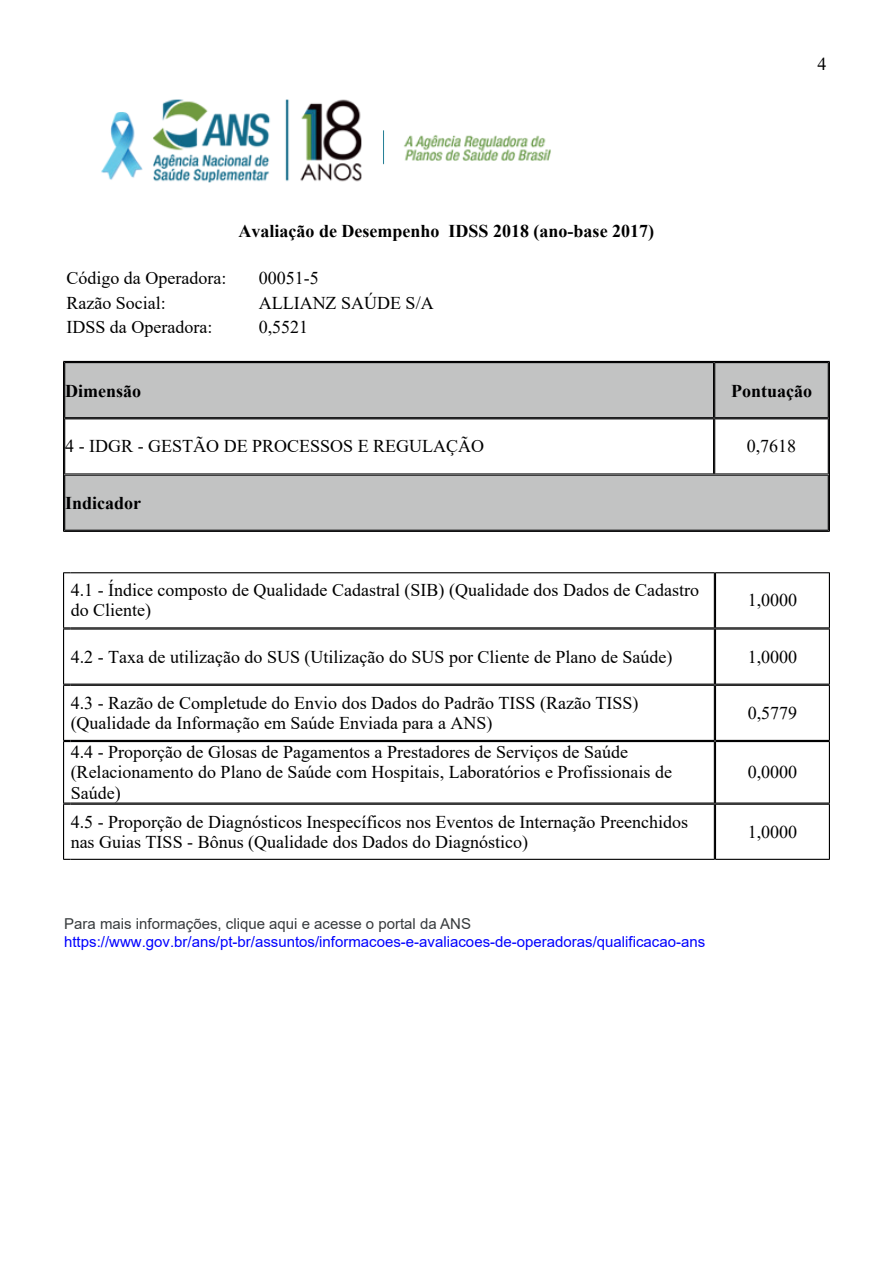
<style>
.page{position:relative;width:893px;height:1263px;background:#fff}
.page>*{position:absolute;margin:0;border:0;box-sizing:border-box;transform-origin:0 0}
.t1{font:18px/20.1px "Times New Roman";color:#000001}
.t2{font:700 18px "Times New Roman";color:#000001}
.t3{font:15px "Arial";color:#00f}
.t4{font:15px "Arial";color:#373b3d}
</style>
<div class="page">
<svg style="left:63px;top:361px;width:767px;height:171px"></svg>
<svg style="left:63px;top:572px;width:767px;height:288px"></svg>
<img style="left:101px;top:99px;width:450px;height:84px">
<p class="t2" style="left:239px;top:218px;width:417px">Avaliação de Desempenho IDSS 2018 (ano-base 2017)</p>
<p class="t1" style="left:66px;top:267px;width:161px">Código da Operadora:</p>
<p class="t1" style="left:259px;top:267px;width:61px">00051-5</p>
<p class="t1" style="left:66px;top:292px;width:101px">Razão Social:</p>
<p class="t1" style="left:259px;top:292px;width:176px">ALLIANZ SAÚDE S/A</p>
<p class="t1" style="left:66px;top:317px;width:147px">IDSS da Operadora:</p>
<p class="t1" style="left:259px;top:317px;width:51px">0,5521</p>
<p class="t1" style="left:818px;top:54px;width:10px">4</p>
<p class="t2" style="left:65px;top:377px;width:77px">Dimensão</p>
<p class="t2" style="left:731px;top:377px;width:82px">Pontuação</p>
<p class="t1" style="left:65px;top:436px;width:420px">4 - IDGR - GESTÃO DE PROCESSOS E REGULAÇÃO</p>
<p class="t1" style="left:747px;top:436px;width:51px">0,7618</p>
<p class="t2" style="left:65px;top:490px;width:78px">Indicador</p>
<p class="t1" style="left:71px;top:580px;width:630px">4.1 - Índice composto de Qualidade Cadastral (SIB) (Qualidade dos Dados de Cadastro do Cliente)</p>
<p class="t1" style="left:748px;top:590px;width:51px">1,0000</p>
<p class="t1" style="left:71px;top:646px;width:603px">4.2 - Taxa de utilização do SUS (Utilização do SUS por Cliente de Plano de Saúde)</p>
<p class="t1" style="left:748px;top:646px;width:51px">1,0000</p>
<p class="t1" style="left:71px;top:692px;width:569px">4.3 - Razão de Completude do Envio dos Dados do Padrão TISS (Razão TISS) (Qualidade da Informação em Saúde Enviada para a ANS)</p>
<p class="t1" style="left:748px;top:702px;width:51px">0,5779</p>
<p class="t1" style="left:71px;top:741px;width:603px">4.4 - Proporção de Glosas de Pagamentos a Prestadores de Serviços de Saúde (Relacionamento do Plano de Saúde com Hospitais, Laboratórios e Profissionais de<br>Saúde)</p>
<p class="t1" style="left:748px;top:762px;width:51px">0,0000</p>
<p class="t1" style="left:71px;top:811px;width:619px">4.5 - Proporção de Diagnósticos Inespecíficos nos Eventos de Internação Preenchidos nas Guias TISS - Bônus (Qualidade dos Dados do Diagnóstico)</p>
<p class="t1" style="left:748px;top:821px;width:51px">1,0000</p>
<p class="t4" style="left:64px;top:914px;width:408px">Para mais informações, clique aqui e acesse o portal da ANS</p>
<p class="t3" style="left:64px;top:932px;width:643px">https://www.gov.br/ans/pt-br/assuntos/informacoes-e-avaliacoes-de-operadoras/qualificacao-ans</p>
</div>
